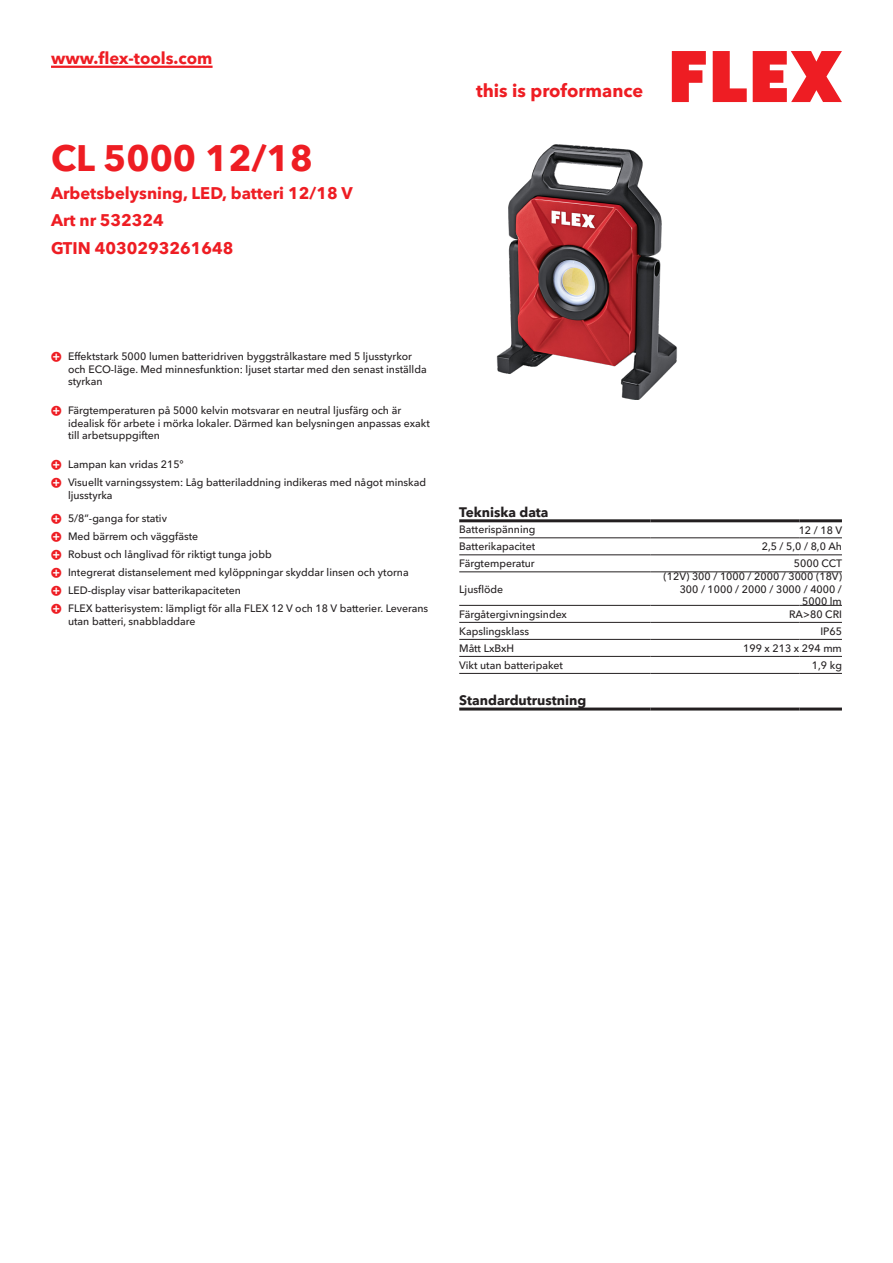
<style>
.page{position:relative;width:893px;height:1263px;background:#fff}
.page>*{position:absolute;margin:0;border:0;box-sizing:border-box;transform-origin:0 0}
.CB_AF_Product-name{font:700 36px "Avenir Next W1 G";color:#ee1d23}
.t1{font:700 18px "Avenir Next W1 G";color:#ee1d23}
.CB_AF_Product-short{font:700 16.5px "Avenir Next W1 G";color:#ee1d23}
.CB_AF_Order-number{font:700 16.5px "Avenir Next W1 G";color:#ee1d23}
.CB_AF_Table-headline{font:700 13.5px "Avenir Next W1 G";color:#231f20}
.CB_AF_Table-specific{font:500 10.5px/12.6px "Avenir Next W1 G";color:#231f20}
</style>
<div class="page">
<svg style="left:672px;top:51px;width:34px;height:51px"></svg>
<svg style="left:713px;top:51px;width:34px;height:51px"></svg>
<svg style="left:753px;top:51px;width:89px;height:51px"></svg>
<hr style="left:51px;top:66px;width:162px;height:2px;background:#ee1d23">
<img style="left:496px;top:144px;width:181px;height:255px">
<hr style="left:459px;top:538px;width:192px;height:1px;background:#231f20">
<hr style="left:651px;top:538px;width:148px;height:1px;background:#231f20">
<hr style="left:799px;top:538px;width:43px;height:1px;background:#231f20">
<hr style="left:459px;top:555px;width:192px;height:1px;background:#231f20">
<hr style="left:651px;top:555px;width:148px;height:1px;background:#231f20">
<hr style="left:799px;top:555px;width:43px;height:1px;background:#231f20">
<hr style="left:459px;top:572px;width:192px;height:1px;background:#231f20">
<hr style="left:651px;top:572px;width:148px;height:1px;background:#231f20">
<hr style="left:799px;top:572px;width:43px;height:1px;background:#231f20">
<hr style="left:459px;top:605px;width:192px;height:1px;background:#231f20">
<hr style="left:651px;top:605px;width:148px;height:1px;background:#231f20">
<hr style="left:799px;top:605px;width:43px;height:1px;background:#231f20">
<hr style="left:459px;top:622px;width:192px;height:1px;background:#231f20">
<hr style="left:651px;top:622px;width:148px;height:1px;background:#231f20">
<hr style="left:799px;top:622px;width:43px;height:1px;background:#231f20">
<hr style="left:459px;top:639px;width:192px;height:1px;background:#231f20">
<hr style="left:651px;top:639px;width:148px;height:1px;background:#231f20">
<hr style="left:799px;top:639px;width:43px;height:1px;background:#231f20">
<hr style="left:459px;top:656px;width:192px;height:1px;background:#231f20">
<hr style="left:651px;top:656px;width:148px;height:1px;background:#231f20">
<hr style="left:799px;top:656px;width:43px;height:1px;background:#231f20">
<hr style="left:459px;top:673px;width:192px;height:1px;background:#231f20">
<hr style="left:651px;top:673px;width:148px;height:1px;background:#231f20">
<hr style="left:799px;top:673px;width:43px;height:1px;background:#231f20">
<hr style="left:459px;top:519px;width:192px;height:3px;background:#231f20">
<hr style="left:651px;top:519px;width:148px;height:3px;background:#231f20">
<hr style="left:799px;top:519px;width:43px;height:3px;background:#231f20">
<hr style="left:459px;top:707px;width:192px;height:3px;background:#231f20">
<hr style="left:651px;top:707px;width:148px;height:3px;background:#231f20">
<hr style="left:799px;top:707px;width:43px;height:3px;background:#231f20">
<h3 class="CB_AF_Product-short" style="left:51px;top:45px;width:163px">www.flex-tools.com</h3>
<p class="CB_AF_Product-name" style="left:51px;top:130px;width:264px">CL 5000 12/18</p>
<p class="CB_AF_Product-short" style="left:51px;top:180px;width:303px">Arbetsbelysning, LED, batteri 12/18 V</p>
<p class="CB_AF_Order-number" style="left:51px;top:207px;width:114px">Art nr 532324</p>
<p class="CB_AF_Order-number" style="left:51px;top:235px;width:184px">GTIN 4030293261648</p>
<h2 class="t1" style="left:476px;top:77px;width:169px">this is proformance</h2>
<p class="CB_AF_Table-specific" style="left:68px;top:349px;width:360px">Effektstark 5000 lumen batteridriven byggstrålkastare med 5 ljusstyrkor och ECO-läge. Med minnesfunktion: ljuset startar med den senast inställda styrkan</p>
<p class="CB_AF_Table-specific" style="left:68px;top:403px;width:363px">Färgtemperaturen på 5000 kelvin motsvarar en neutral ljusfärg och är idealisk för arbete i mörka lokaler. Därmed kan belysningen anpassas exakt till arbetsuppgiften</p>
<p class="CB_AF_Table-specific" style="left:68px;top:457px;width:117px">Lampan kan vridas 215°</p>
<p class="CB_AF_Table-specific" style="left:68px;top:475px;width:360px">Visuellt varningssystem: Låg batteriladdning indikeras med något minskad ljusstyrka</p>
<p class="CB_AF_Table-specific" style="left:68px;top:511px;width:100px">5/8”-ganga for stativ</p>
<p class="CB_AF_Table-specific" style="left:68px;top:529px;width:132px">Med bärrem och väggfäste</p>
<p class="CB_AF_Table-specific" style="left:68px;top:547px;width:205px">Robust och långlivad för riktigt tunga jobb</p>
<p class="CB_AF_Table-specific" style="left:68px;top:565px;width:342px">Integrerat distanselement med kylöppningar skyddar linsen och ytorna</p>
<p class="CB_AF_Table-specific" style="left:68px;top:583px;width:174px">LED-display visar batterikapaciteten</p>
<p class="CB_AF_Table-specific" style="left:68px;top:601px;width:362px">FLEX batterisystem: lämpligt för alla FLEX 12 V och 18 V batterier. Leverans utan batteri, snabbladdare</p>
<p class="CB_AF_Table-headline" style="left:459px;top:501px;width:91px">Tekniska data</p>
<p class="CB_AF_Table-specific" style="left:459px;top:522px;width:78px">Batterispänning</p>
<p class="CB_AF_Table-specific" style="left:799px;top:523px;width:45px">12 / 18 V</p>
<p class="CB_AF_Table-specific" style="left:459px;top:539px;width:77px">Batterikapacitet</p>
<p class="CB_AF_Table-specific" style="left:762px;top:539px;width:82px">2,5 / 5,0 / 8,0 Ah</p>
<p class="CB_AF_Table-specific" style="left:459px;top:556px;width:77px">Färgtemperatur</p>
<p class="CB_AF_Table-specific" style="left:794px;top:556px;width:50px">5000 CCT</p>
<p class="CB_AF_Table-specific" style="left:459px;top:582px;width:45px">Ljusflöde</p>
<p class="CB_AF_Table-specific" style="left:664px;top:569px;width:180px;text-align:right">(12V) 300 / 1000 / 2000 / 3000 (18V)<br>300 / 1000 / 2000 / 3000 / 4000 /<br>5000 lm</p>
<p class="CB_AF_Table-specific" style="left:459px;top:607px;width:109px">Färgåtergivningsindex</p>
<p class="CB_AF_Table-specific" style="left:789px;top:607px;width:54px">RA&gt;80 CRI</p>
<p class="CB_AF_Table-specific" style="left:459px;top:624px;width:71px">Kapslingsklass</p>
<p class="CB_AF_Table-specific" style="left:820px;top:624px;width:23px">IP65</p>
<p class="CB_AF_Table-specific" style="left:459px;top:641px;width:56px">Mått LxBxH</p>
<p class="CB_AF_Table-specific" style="left:743px;top:641px;width:100px">199 x 213 x 294 mm</p>
<p class="CB_AF_Table-specific" style="left:459px;top:658px;width:105px">Vikt utan batteripaket</p>
<p class="CB_AF_Table-specific" style="left:812px;top:658px;width:32px">1,9 kg</p>
<p class="CB_AF_Table-headline" style="left:459px;top:689px;width:129px">Standardutrustning</p>
</div>
